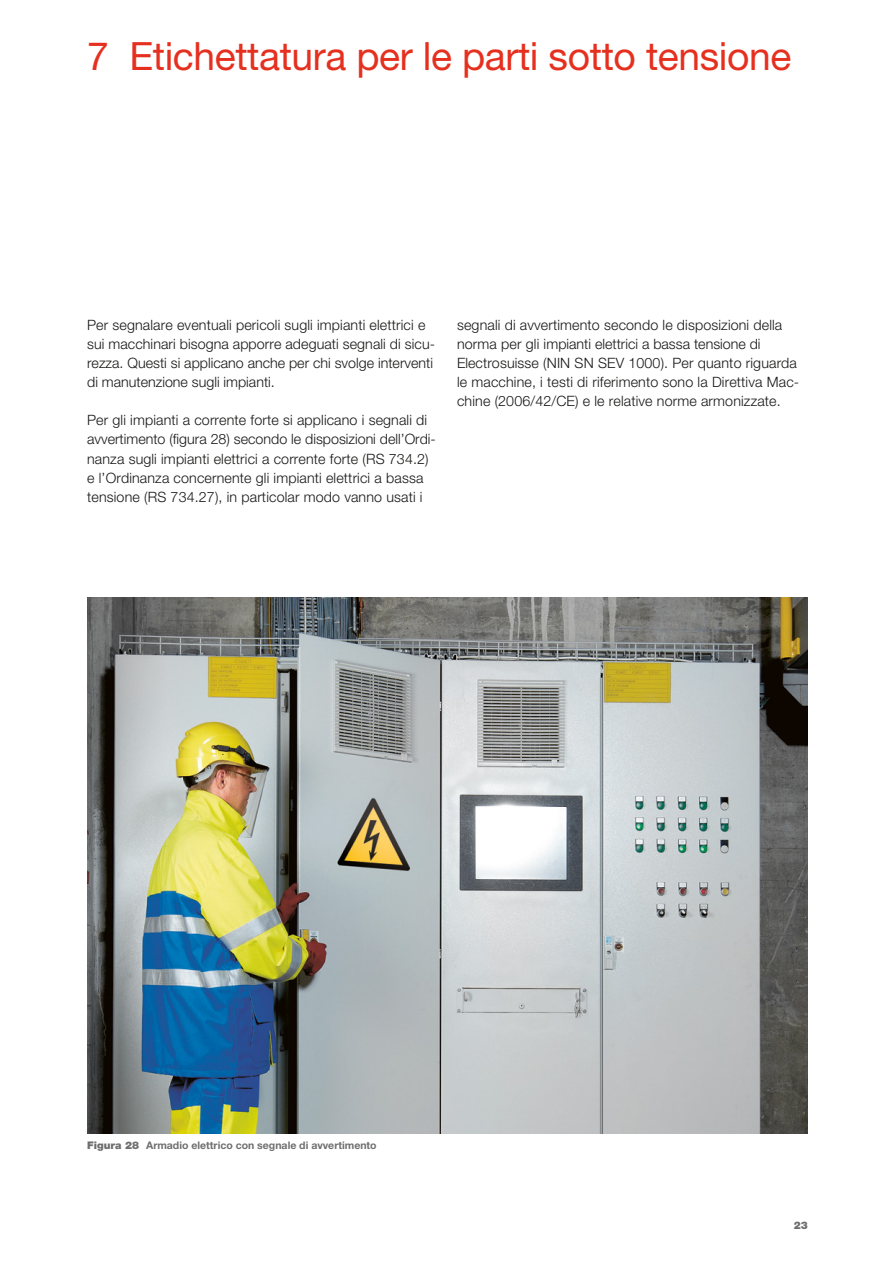
<style>
.page{position:relative;width:893px;height:1263px;background:#fff}
.page>*{position:absolute;margin:0;border:0;box-sizing:border-box;transform-origin:0 0}
.t1{font:39px "Helvetica Neue LT Std";letter-spacing:-.01em;color:#e6301f}
.t2{font:300 14.25px/19.2px "Helvetica Neue LT Std";letter-spacing:.01em;color:#181716}
.t3{font:700 10.5px "Helvetica Neue LT Std";color:#6e6e6e}
.t4{font:900 10.5px "Helvetica Neue LT Std";color:#6e6e6e}
.s1{font-weight:900}
</style>
<div class="page">
<img style="left:87px;top:597px;width:721px;height:536px">
<h1 class="t1" style="left:87px;top:33px;width:706px">7 Etichettatura per le parti sotto tensione</h1>
<p class="t2" style="left:87px;top:315px;width:349px">Per segnalare eventuali pericoli sugli impianti elettrici e sui macchinari bisogna apporre adeguati segnali di sicu&shy;rezza. Questi si applicano anche per chi svolge interventi di manutenzione sugli impianti.</p>
<p class="t2" style="left:87px;top:410px;width:350px">Per gli impianti a corrente forte si applicano i segnali di avvertimento (figura 28) secondo le disposizioni dell’Ordi&shy;nanza sugli impianti elettrici a corrente forte (RS 734.2) e l’Ordinanza concernente gli impianti elettrici a bassa tensione (RS 734.27), in particolar modo vanno usati i</p>
<p class="t2" style="left:457px;top:315px;width:344px">segnali di avvertimento secondo le disposizioni della norma per gli impianti elettrici a bassa tensione di Electrosuisse (NIN SN SEV 1000). Per quanto riguarda le macchine, i testi di riferimento sono la Direttiva Mac&shy;chine (2006/42/CE) e le relative norme armonizzate.</p>
<p class="t3" style="left:87px;top:1138px;width:291px"><span class="s1">Figura 28</span> Armadio elettrico con segnale di avvertimento</p>
<p class="t4" style="left:794px;top:1219px;width:16px">23</p>
</div>
